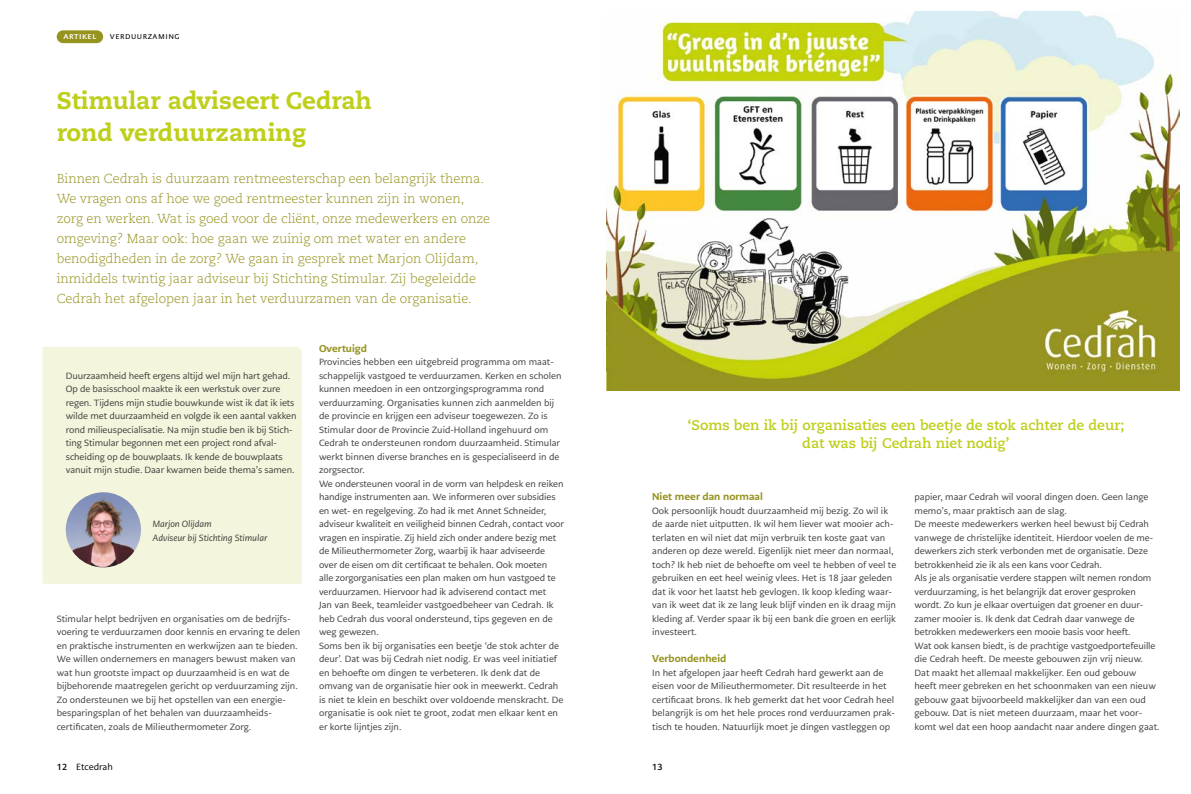
<style>
.page{position:relative;width:1191px;height:794px;background:#fff}
.page>*{position:absolute;margin:0;border:0;box-sizing:border-box;transform-origin:0 0}
.t1{font:800 24px/32px "Caecilia LT Std";color:#becf1b}
.t2{font:700 14px/18.2px "Caecilia LT Std";color:#becf1b;text-align:center}
.t3{font:300 13px/20px "Caecilia LT Std";letter-spacing:-.005em;color:#96931f}
.t4{font:800 10px "PMN Caecilia Sans Text";color:#96931f}
.t5{font:9px/13.5px "PMN Caecilia Sans Text";color:#3c3c3b}
.t6{font:italic 9px/13.5px "PMN Caecilia Sans Text";letter-spacing:-.01em;color:#3c3c3b}
.t7{font:9px "PMN Caecilia Sans Text";color:#000}
.t8{font:8.8px "PMN Caecilia Sans Text";letter-spacing:.06em;color:#000}
.t9{font:700 8.8px "PMN Caecilia Sans Text";letter-spacing:.06em;color:#fff}
.t10{font:700 8.8px "PMN Caecilia Sans Text";color:#000}
.s1{font-weight:700;font-size:8.8px}
</style>
<div class="page">
<div style="left:57px;top:30px;width:46px;height:13px;background:#96931f;border-radius:6px"></div>
<img style="left:607px;top:11px;width:572px;height:380px">
<div style="left:43px;top:347px;width:259px;height:237px;background:#f3f5dc"></div>
<img style="left:66px;top:492px;width:75px;height:75px;border-radius:38px">
<p class="t9" style="left:64px;top:31px;width:34px">artikel</p>
<p class="t8" style="left:110px;top:31px;width:71px">verduurzaming</p>
<h1 class="t1" style="left:57px;top:84px;width:317px">Stimular adviseert Cedrah rond verduurzaming</h1>
<p class="t3" style="left:57px;top:168px;width:435px">Binnen Cedrah is duurzaam rentmeesterschap een belangrijk thema.<br>We vragen ons af hoe we goed rentmeester kunnen zijn in wonen, zorg en werken. Wat is goed voor de cliënt, onze medewerkers en onze omgeving? Maar ook: hoe gaan we zuinig om met water en andere benodigdheden in de zorg? We gaan in gesprek met Marjon Olijdam, inmiddels twintig jaar adviseur bij Stichting Stimular. Zij begeleidde Cedrah het afgelopen jaar in het verduurzamen van de organisatie.</p>
<p class="t5" style="left:66px;top:369px;width:232px">Duurzaamheid heeft ergens altijd wel mijn hart gehad.<br>Op de basisschool maakte ik een werkstuk over zure regen. Tijdens mijn studie bouwkunde wist ik dat ik iets wilde met duurzaamheid en volgde ik een aantal vakken rond milieuspecialisatie. Na mijn studie ben ik bij Stich&shy;ting Stimular begonnen met een project rond afval&shy;scheiding op de bouwplaats. Ik kende de bouwplaats vanuit mijn studie. Daar kwamen beide thema’s samen.</p>
<p class="t6" style="left:152px;top:517px;width:116px">Marjon Olijdam<br>Adviseur bij Stichting Stimular</p>
<p class="t5" style="left:57px;top:612px;width:245px">Stimular helpt bedrijven en organisaties om de bedrijfs&shy;voering te verduurzamen door kennis en ervaring te delen en praktische instrumenten en werkwijzen aan te bieden.<br>We willen ondernemers en managers bewust maken van wat hun grootste impact op duurzaamheid is en wat de bijbehorende maatregelen gericht op verduurzaming zijn.<br>Zo ondersteunen we bij het opstellen van een energie&shy;besparingsplan of het behalen van duurzaamheids&shy;certificaten, zoals de Milieuthermometer Zorg.</p>
<p class="t4" style="left:319px;top:341px;width:50px">Overtuigd</p>
<p class="t5" style="left:319px;top:355px;width:246px">Provincies hebben een uitgebreid programma om maat&shy;schappelijk vastgoed te verduurzamen. Kerken en scholen kunnen meedoen in een ontzorgingsprogramma rond verduurzaming. Organisaties kunnen zich aanmelden bij de provincie en krijgen een adviseur toegewezen. Zo is Stimular door de Provincie Zuid-Holland ingehuurd om Cedrah te ondersteunen rondom duurzaamheid. Stimular werkt binnen diverse branches en is gespecialiseerd in de zorgsector.<br>We ondersteunen vooral in de vorm van helpdesk en reiken handige instrumenten aan. We informeren over subsidies en wet- en regelgeving. Zo had ik met Annet Schneider, adviseur kwaliteit en veiligheid binnen Cedrah, contact voor vragen en inspiratie. Zij hield zich onder andere bezig met de Milieuthermometer Zorg, waarbij ik haar adviseerde over de eisen om dit certificaat te behalen. Ook moeten<br>alle zorgorganisaties een plan maken om hun vastgoed te verduurzamen. Hiervoor had ik adviserend contact met<br>Jan van Beek, teamleider vastgoedbeheer van Cedrah. Ik heb Cedrah dus vooral ondersteund, tips gegeven en de weg gewezen.<br>Soms ben ik bij organisaties een beetje ‘de stok achter de deur’. Dat was bij Cedrah niet nodig. Er was veel initiatief en behoefte om dingen te verbeteren. Ik denk dat de omvang van de organisatie hier ook in meewerkt. Cedrah is niet te klein en beschikt over voldoende menskracht. De organisatie is ook niet te groot, zodat men elkaar kent en er korte lijntjes zijn.</p>
<h2 class="t2" style="left:687px;top:416px;width:438px">‘Soms ben ik bij organisaties een beetje de stok achter de deur; dat was bij Cedrah niet nodig’</h2>
<p class="t4" style="left:652px;top:490px;width:112px">Niet meer dan normaal</p>
<p class="t5" style="left:652px;top:504px;width:246px">Ook persoonlijk houdt duurzaamheid mij bezig. Zo wil ik de aarde niet uitputten. Ik wil hem liever wat mooier ach&shy;terlaten en wil niet dat mijn verbruik ten koste gaat van anderen op deze wereld. Eigenlijk niet meer dan normaal, toch? Ik heb niet de behoefte om veel te hebben of veel te gebruiken en eet heel weinig vlees. Het is 18 jaar geleden dat ik voor het laatst heb gevlogen. Ik koop kleding waar&shy;van ik weet dat ik ze lang leuk blijf vinden en ik draag mijn kleding af. Verder spaar ik bij een bank die groen en eerlijk investeert.</p>
<p class="t4" style="left:652px;top:652px;width:76px">Verbondenheid</p>
<p class="t5" style="left:652px;top:666px;width:244px">In het afgelopen jaar heeft Cedrah hard gewerkt aan de eisen voor de Milieuthermometer. Dit resulteerde in het certificaat brons. Ik heb gemerkt dat het voor Cedrah heel belangrijk is om het hele proces rond verduurzamen prak&shy;tisch te houden. Natuurlijk moet je dingen vastleggen op</p>
<p class="t5" style="left:914px;top:490px;width:247px">papier, maar Cedrah wil vooral dingen doen. Geen lange memo’s, maar praktisch aan de slag.<br>De meeste medewerkers werken heel bewust bij Cedrah vanwege de christelijke identiteit. Hierdoor voelen de me&shy;dewerkers zich sterk verbonden met de organisatie. Deze betrokkenheid zie ik als een kans voor Cedrah.<br>Als je als organisatie verdere stappen wilt nemen rondom verduurzaming, is het belangrijk dat erover gesproken wordt. Zo kun je elkaar overtuigen dat groener en duur&shy;zamer mooier is. Ik denk dat Cedrah daar vanwege de betrokken medewerkers een mooie basis voor heeft.<br>Wat ook kansen biedt, is de prachtige vastgoedportefeuille die Cedrah heeft. De meeste gebouwen zijn vrij nieuw.<br>Dat maakt het allemaal makkelijker. Een oud gebouw heeft meer gebreken en het schoonmaken van een nieuw gebouw gaat bijvoorbeeld makkelijker dan van een oud gebouw. Dat is niet meteen duurzaam, maar het voor&shy;komt wel dat een hoop aandacht naar andere dingen gaat.</p>
<p class="t7" style="left:57px;top:761px;width:58px"><span class="s1">12</span> Etcedrah</p>
<p class="t10" style="left:652px;top:761px;width:12px">13</p>
</div>
